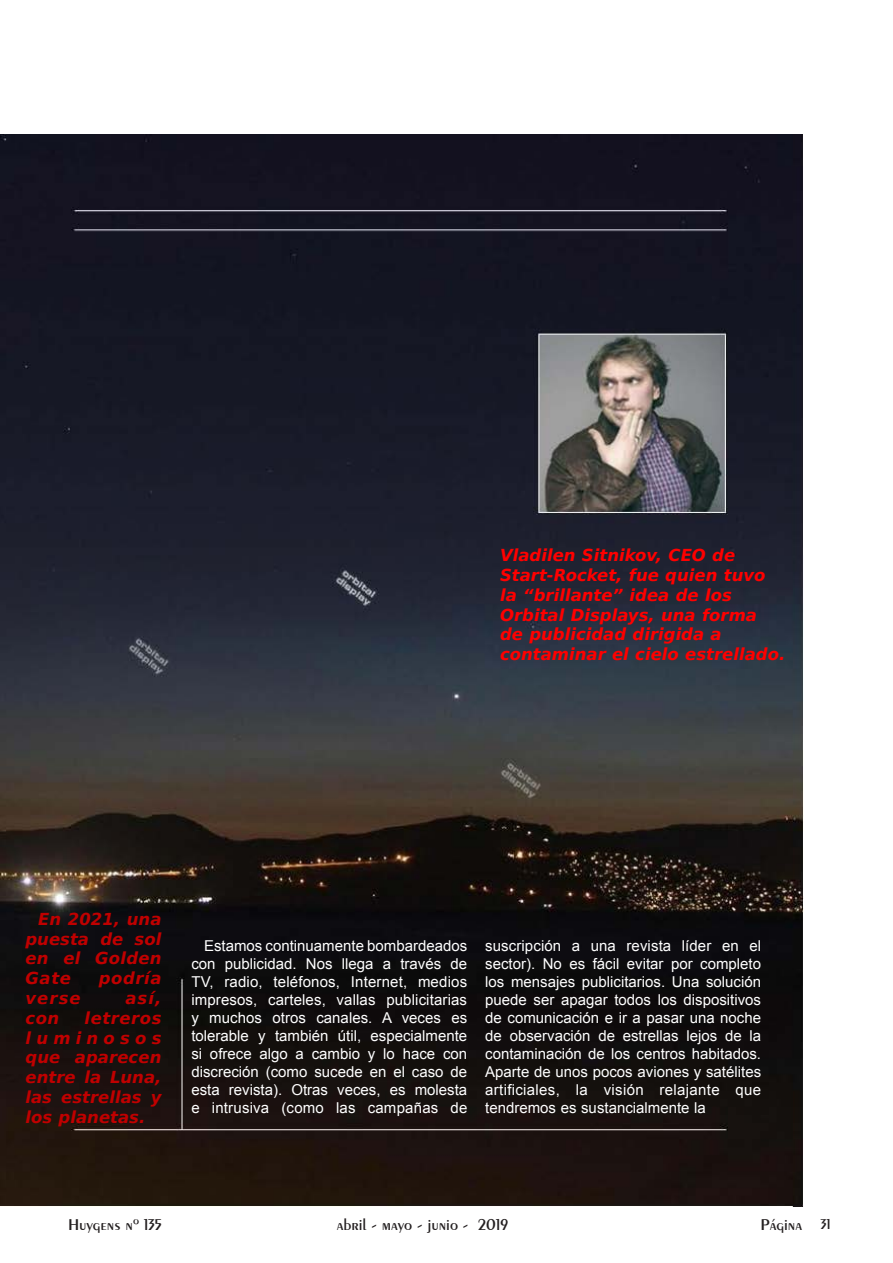
<style>
.page{position:relative;width:893px;height:1263px;background:#fff}
.page>*{position:absolute;margin:0;border:0;box-sizing:border-box;transform-origin:0 0}
.t1{font:italic 700 16.5px/19.8px "DejaVu Sans";color:#f00}
.t2{font:italic 700 16.5px/19.8px "DejaVu Sans";color:#c00000;text-align:justify}
.t3{font:600 16.5px "Exotic 350 BT";color:#231f20}
.t4{font:15px/18px "Arial";color:#fff;text-align:justify}
.s1{font-size:15px}
</style>
<div class="page">
<img style="left:0;top:135px;width:803px;height:1071px">
<p class="t1" style="left:500px;top:545px;width:287px">Vladilen Sitnikov, CEO de<br>Start-Rocket, fue quien tuvo la “brillante” idea de los<br>Orbital Displays, una forma<br>de publicidad dirigida a contaminar el cielo estrellado.</p>
<p class="t2" style="left:26px;top:909px;width:137px;text-indent:13px">En 2021, una puesta de sol en el Golden Gate</p>
<p class="t2" style="left:99px;top:968px;width:64px">podría</p>
<p class="t2" style="left:26px;top:988px;width:57px">verse</p>
<p class="t2" style="left:125px;top:988px;width:38px">así,</p>
<p class="t2" style="left:26px;top:1008px;width:35px">con</p>
<p class="t2" style="left:26px;top:1008px;width:137px;text-indent:59px">letreros luminosos que aparecen entre la Luna, las estrellas y los planetas.</p>
<p class="t4" style="left:191px;top:936px;width:278px;text-indent:13px">Estamos continuamente bombardeados con publicidad. Nos llega a través de TV, radio, teléfonos, Internet, medios impresos, carteles, vallas publicitarias y muchos otros canales. A veces es tolerable y también útil, especialmente si ofrece algo a cambio y lo hace con discreción (como sucede en el caso de esta revista). Otras veces, es molesta e intrusiva (como las campañas de</p>
<p class="t4" style="left:485px;top:936px;width:277px">suscripción a una revista líder en el sector). No es fácil evitar por completo los mensajes publicitarios. Una solución puede ser apagar todos los dispositivos de comunicación e ir a pasar una noche de observación de estrellas lejos de la contaminación de los centros habitados.<br>Aparte de unos pocos aviones y satélites artificiales, la visión relajante que tendremos es sustancialmente la</p>
<p class="t3" style="left:68px;top:1215px;width:96px">Huygens nº 135</p>
<p class="t3" style="left:337px;top:1215px;width:173px">abril - mayo - junio - 2019</p>
<p class="t3" style="left:760px;top:1215px;width:72px">Página <span class="s1">31</span></p>
</div>
